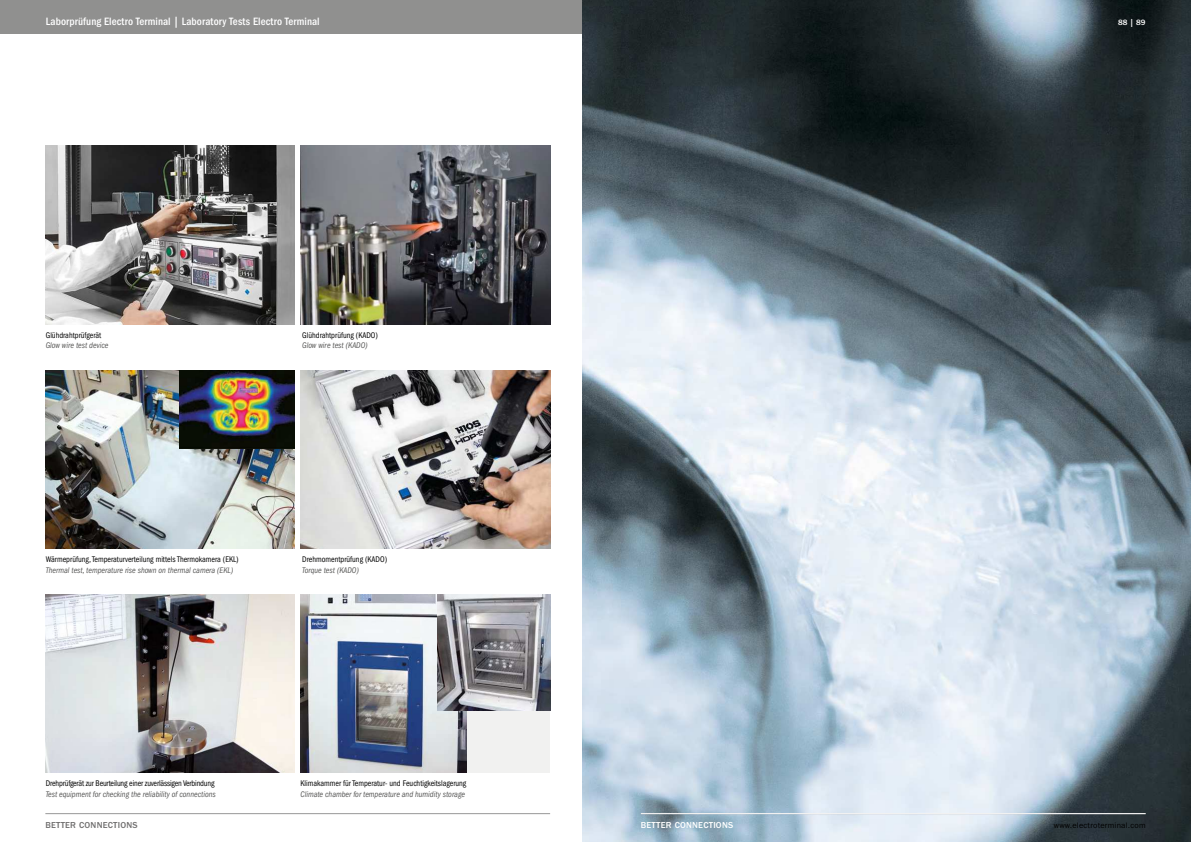
<style>
.page{position:relative;width:1191px;height:842px;background:#fff}
.page>*{position:absolute;margin:0;border:0;box-sizing:border-box;transform-origin:0 0}
.t1{font:500 condensed 11px "ITC Franklin Gothic Std";letter-spacing:.01em;color:#fff}
.t2{font:500 9px "ITC Franklin Gothic Std";letter-spacing:.025em;color:#706f6f}
.t3{font:500 9px "ITC Franklin Gothic Std";letter-spacing:.025em;color:#fff}
.t4{font:italic condensed 8.5px "ITC Franklin Gothic Std";color:#575756;scale:.95 1}
.t5{font:condensed 8.5px "ITC Franklin Gothic Std";color:#000;scale:.95 1}
.t6{font:condensed 8.5px "ITC Franklin Gothic Std";letter-spacing:-.02em;color:#000;scale:.95 1}
.t7{font:8px "ITC Franklin Gothic Std";letter-spacing:.025em;color:#000}
.t8{font:500 8px "ITC Franklin Gothic Std";color:#fff}
</style>
<div class="page">
<div style="left:0;top:0;width:1053px;height:34px;background:#90908f"></div>
<img style="left:582px;top:0;width:608px;height:842px">
<hr style="left:45px;top:813px;width:505px;height:1px;background:#989797">
<img style="left:45px;top:370px;width:250px;height:179px">
<img style="left:45px;top:594px;width:250px;height:179px">
<div style="left:300px;top:594px;width:250px;height:179px;background:#f1f1f0"></div>
<img style="left:300px;top:594px;width:166px;height:179px">
<img style="left:437px;top:594px;width:113px;height:116px">
<img style="left:180px;top:370px;width:115px;height:79px">
<img style="left:300px;top:145px;width:250px;height:179px">
<img style="left:300px;top:370px;width:250px;height:179px">
<img style="left:45px;top:145px;width:250px;height:179px">
<hr style="left:641px;top:813px;width:504px;height:1px;background:#fff">
<p class="t1" style="left:46px;top:16px;width:275px">Laborprüfung Electro Terminal | Laboratory Tests Electro Terminal</p>
<p class="t5" style="left:46px;top:330px;width:60px">Glühdrahtprüfgerät</p>
<p class="t4" style="left:46px;top:341px;width:67px">Glow wire test device</p>
<p class="t5" style="left:302px;top:330px;width:81px">Glühdrahtprüfung (KADO)</p>
<p class="t4" style="left:302px;top:341px;width:70px">Glow wire test (KADO)</p>
<p class="t5" style="left:46px;top:555px;width:205px">Wärmeprüfung, Temperaturverteilung mittels Thermokamera (EKL)</p>
<p class="t4" style="left:46px;top:566px;width:199px">Thermal test, temperature rise shown on thermal camera (EKL)</p>
<p class="t5" style="left:302px;top:555px;width:91px">Drehmomentprüfung (KADO)</p>
<p class="t4" style="left:302px;top:566px;width:61px">Torque test (KADO)</p>
<p class="t6" style="left:46px;top:779px;width:179px">Drehprüfgerät zur Beurteilung einer zuverlässigen Verbindung</p>
<p class="t4" style="left:46px;top:790px;width:180px">Test equipment for checking the reliability of connections</p>
<p class="t5" style="left:300px;top:779px;width:176px">Klimakammer für Temperatur- und Feuchtigkeitslagerung</p>
<p class="t4" style="left:300px;top:790px;width:174px">Climate chamber for temperature and humidity storage</p>
<p class="t8" style="left:1118px;top:19px;width:29px">88 | 89</p>
<p class="t2" style="left:45px;top:820px;width:94px">BETTER CONNECTIONS</p>
<p class="t7" style="left:1053px;top:821px;width:93px">www.electroterminal.com</p>
<p class="t3" style="left:641px;top:821px;width:94px">BETTER CONNECTIONS</p>
</div>
